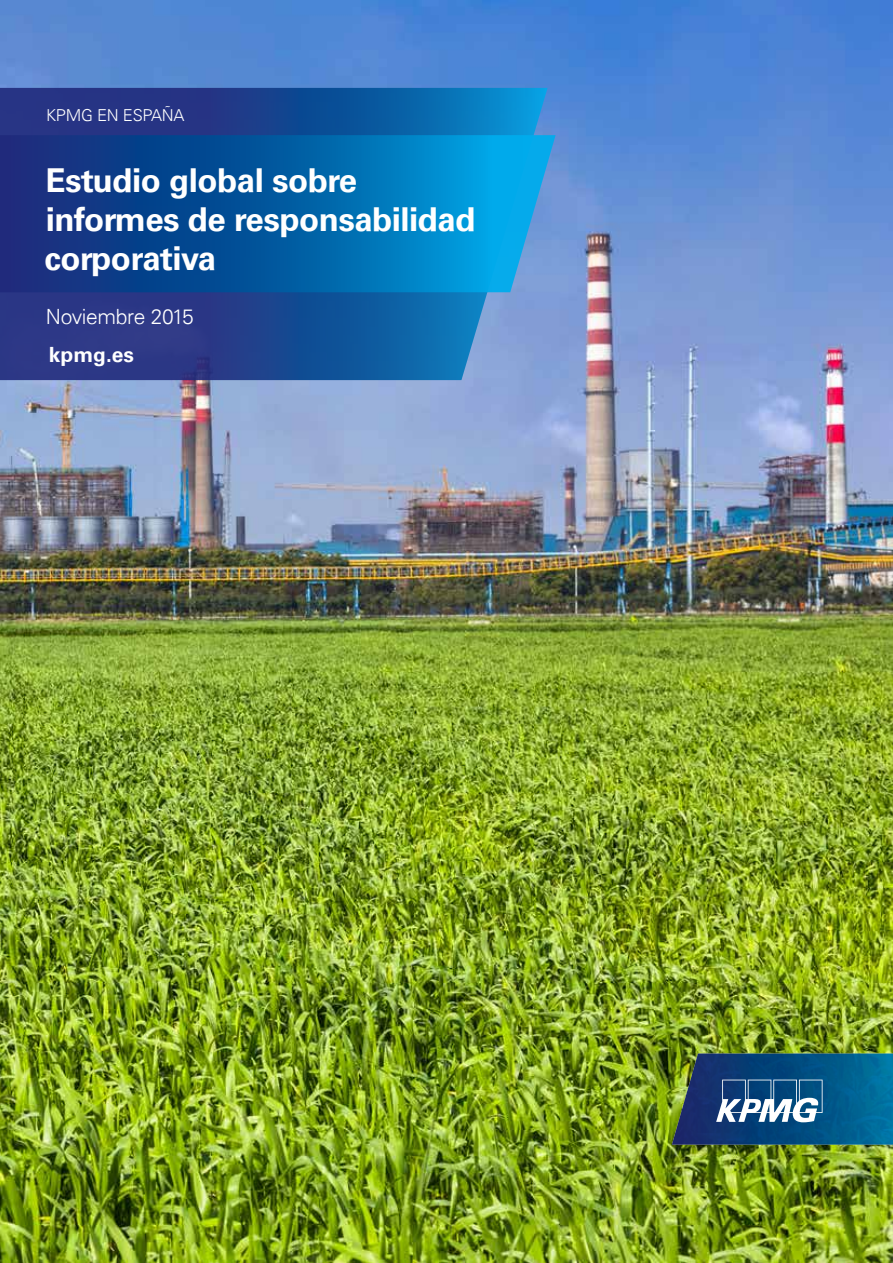
<style>
.page{position:relative;width:893px;height:1263px;background:#fff}
.page>*{position:absolute;margin:0;border:0;box-sizing:border-box;transform-origin:0 0}
.t1{font:700 33px/39px "Univers 65";letter-spacing:-.015em;color:#fff}
.t2{font:300 21px "Univers 45";letter-spacing:-.015em;color:#fff}
.t3{font:700 21px "Univers 65";color:#fff}
.t4{font:300 16.5px "Univers 45";letter-spacing:-.015em;color:#fff}
</style>
<div class="page">
<img style="left:0;top:0;width:893px;height:1263px">
<svg style="left:0;top:88px;width:548px;height:292px;background:#25529b"></svg>
<svg style="left:0;top:135px;width:556px;height:157px;background:#0a62a9"></svg>
<svg style="left:672px;top:1053px;width:221px;height:92px;background:#215f85"></svg>
<p class="t4" style="left:46px;top:105px;width:140px">KPMG EN ESPAÑA</p>
<p class="t1" style="left:45px;top:161px;width:432px">Estudio global sobre informes de responsabilidad corporativa</p>
<p class="t2" style="left:46px;top:304px;width:150px">Noviembre 2015</p>
<p class="t3" style="left:49px;top:343px;width:87px">kpmg.es</p>
</div>
